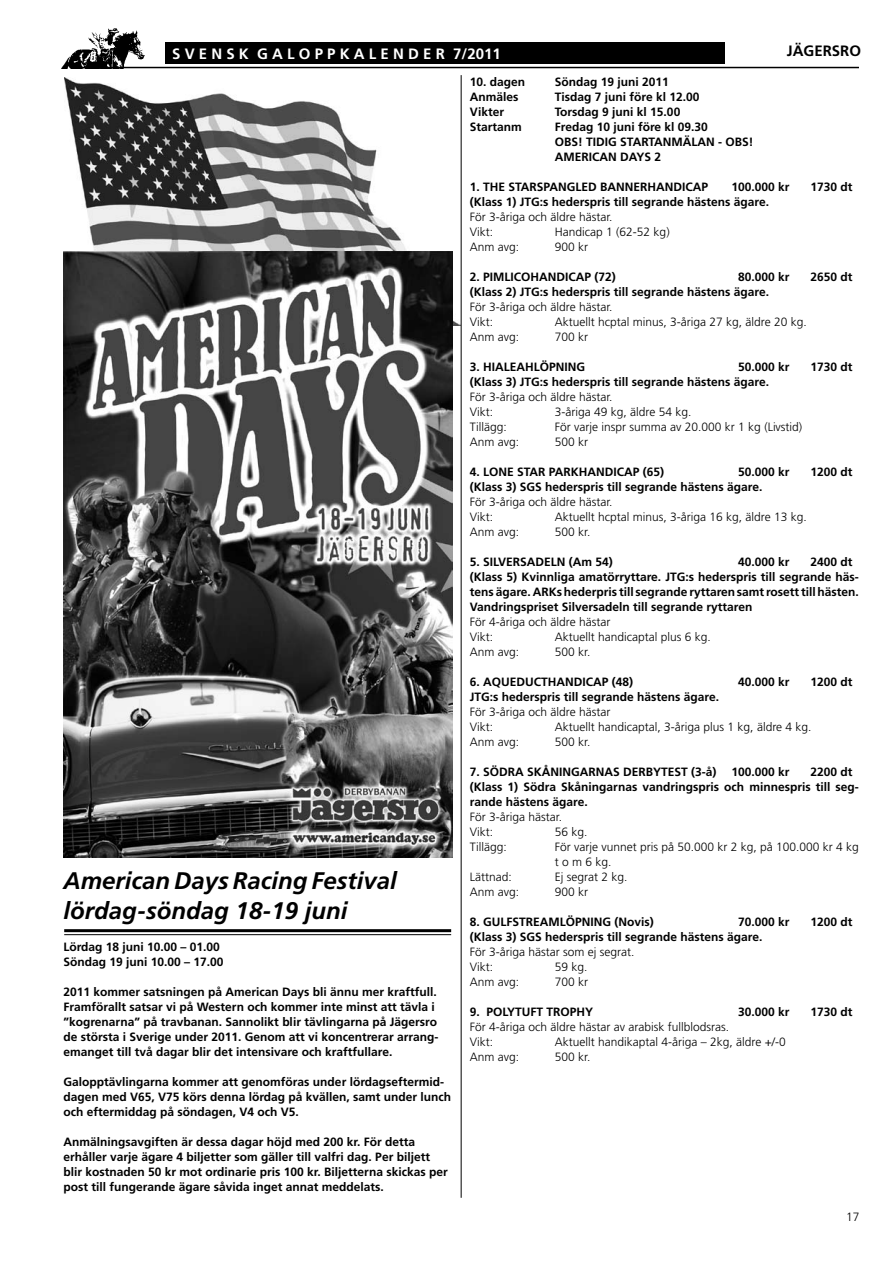
<style>
.page{position:relative;width:893px;height:1263px;background:#fff}
.page>*{position:absolute;margin:0;border:0;box-sizing:border-box;transform-origin:0 0}
.t1{font:italic 700 24px/30px "Frutiger";color:#000}
.t2{font:700 15px "Frutiger";color:#fff}
.t3{font:700 15px "Frutiger";color:#000}
.t4{font:700 12px/15px "Frutiger";color:#000}
.t5{font:300 12px/15px "Frutiger";color:#000}
</style>
<div class="page">
<div style="left:165px;top:43px;width:559px;height:21px;background:#000"></div>
<hr style="left:72px;top:67px;width:787px;height:1px;background:#000">
<img style="left:61px;top:28px;width:84px;height:41px">
<img style="left:64px;top:77px;width:396px;height:248px">
<hr style="left:461px;top:75px;width:1px;height:1123px;background:#000">
<hr style="left:64px;top:929px;width:387px;height:3px;background:#000">
<hr style="left:64px;top:934px;width:387px;height:1px;background:#000">
<img style="left:63px;top:251px;width:390px;height:606px">
<p class="t3" style="left:787px;top:42px;width:76px">JÄG ERSRO</p>
<p class="t2" style="left:172px;top:45px;width:330px">S V E N S K G A L O P P K A L E N D E R 7/2011</p>
<p class="t4" style="left:470px;top:74px;width:57px">10. dagen</p>
<p class="t4" style="left:555px;top:74px;width:116px">Söndag 19 juni 2011</p>
<p class="t4" style="left:470px;top:89px;width:50px">Anmäles</p>
<p class="t4" style="left:555px;top:89px;width:146px">Tisdag 7 juni före kl 12.00</p>
<p class="t4" style="left:470px;top:104px;width:36px">Vikter</p>
<p class="t4" style="left:555px;top:104px;width:127px">Torsdag 9 juni kl 15.00</p>
<p class="t4" style="left:470px;top:119px;width:54px">Startanm</p>
<p class="t4" style="left:555px;top:119px;width:200px">Fredag 10 juni före kl 09.30<br>OBS! TIDIG STARTANMÄLAN - OBS!<br>AM ERICAN DAYS 2</p>
<p class="t4" style="left:470px;top:179px;width:240px">1. TH E STARSPANGLED BANNERHANDICAP</p>
<p class="t4" style="left:731px;top:179px;width:60px">100.000 kr</p>
<p class="t4" style="left:810px;top:179px;width:44px">1730 dt</p>
<p class="t4" style="left:470px;top:194px;width:301px">(Klass 1) JTG:s hederspris till segrande hästens ägare.</p>
<p class="t5" style="left:470px;top:209px;width:144px">För 3-åriga och äldre hästar.<br>Vikt:</p>
<p class="t5" style="left:555px;top:224px;width:116px">Handicap 1 (62-52 kg)</p>
<p class="t5" style="left:470px;top:239px;width:51px">Anm avg:</p>
<p class="t5" style="left:555px;top:239px;width:35px">900 kr</p>
<p class="t4" style="left:470px;top:269px;width:148px">2. PIM LICOHANDICAP (72)</p>
<p class="t4" style="left:738px;top:269px;width:53px">80.000 kr</p>
<p class="t4" style="left:810px;top:269px;width:44px">2650 dt</p>
<p class="t4" style="left:470px;top:284px;width:301px">(Klass 2) JTG:s hederspris till segrande hästens ägare.</p>
<p class="t5" style="left:470px;top:299px;width:144px">För 3-åriga och äldre hästar.<br>Vikt:</p>
<p class="t5" style="left:555px;top:314px;width:253px">Aktuellt hcptal minus, 3-åriga 27 kg, äldre 20 kg.</p>
<p class="t5" style="left:470px;top:329px;width:51px">Anm avg:</p>
<p class="t5" style="left:555px;top:329px;width:35px">700 kr</p>
<p class="t4" style="left:470px;top:359px;width:112px">3. HIALEAH LÖPNING</p>
<p class="t4" style="left:738px;top:359px;width:53px">50.000 kr</p>
<p class="t4" style="left:810px;top:359px;width:44px">1730 dt</p>
<p class="t4" style="left:470px;top:374px;width:301px">(Klass 3) JTG:s hederspris till segrande hästens ägare.</p>
<p class="t5" style="left:470px;top:389px;width:144px">För 3-åriga och äldre hästar.<br>Vikt:</p>
<p class="t5" style="left:555px;top:404px;width:138px">3-åriga 49 kg, äldre 54 kg.</p>
<p class="t5" style="left:470px;top:419px;width:38px">Tillägg:</p>
<p class="t5" style="left:555px;top:419px;width:249px">För varje inspr summa av 20.000 kr 1 kg (Livstid)</p>
<p class="t5" style="left:470px;top:434px;width:51px">Anm avg:</p>
<p class="t5" style="left:555px;top:434px;width:35px">500 kr</p>
<p class="t4" style="left:470px;top:464px;width:196px">4. LONE STAR PARKHANDICAP (65)</p>
<p class="t4" style="left:738px;top:464px;width:53px">50.000 kr</p>
<p class="t4" style="left:810px;top:464px;width:44px">1200 dt</p>
<p class="t4" style="left:470px;top:479px;width:294px">(Klass 3) SGS hederspris till segrande hästens ägare.</p>
<p class="t5" style="left:470px;top:494px;width:144px">För 3-åriga och äldre hästar.<br>Vikt:</p>
<p class="t5" style="left:555px;top:509px;width:253px">Aktuellt hcptal minus, 3-åriga 16 kg, äldre 13 kg.</p>
<p class="t5" style="left:470px;top:524px;width:51px">Anm avg:</p>
<p class="t5" style="left:555px;top:524px;width:37px">500 kr.</p>
<p class="t4" style="left:470px;top:554px;width:144px">5. SILVERSADELN (Am 54)</p>
<p class="t4" style="left:738px;top:554px;width:53px">40.000 kr</p>
<p class="t4" style="left:470px;top:554px;width:391px;text-indent:340px">2400 dt (Klass 5) Kvinnliga amatörryttare. JTG:s hederspris till segrande häs&shy;tens ägare. ARKs hederpris till segrande ryttaren samt rosett till hästen.<br>Vandringspriset Silversadeln till segrande ryttaren</p>
<p class="t5" style="left:470px;top:614px;width:142px">För 4-åriga och äldre hästar<br>Vikt:</p>
<p class="t5" style="left:555px;top:629px;width:158px">Aktuellt handicaptal plus 6 kg.</p>
<p class="t5" style="left:470px;top:644px;width:51px">Anm avg:</p>
<p class="t5" style="left:555px;top:644px;width:37px">500 kr.</p>
<p class="t4" style="left:470px;top:674px;width:165px">6. AQUEDUCTHANDICAP (48)</p>
<p class="t4" style="left:738px;top:674px;width:53px">40.000 kr</p>
<p class="t4" style="left:810px;top:674px;width:44px">1200 dt</p>
<p class="t4" style="left:470px;top:689px;width:251px">JTG:s hederspris till segrande hästens ägare.</p>
<p class="t5" style="left:470px;top:704px;width:142px">För 3-åriga och äldre hästar<br>Vikt:</p>
<p class="t5" style="left:555px;top:719px;width:258px">Aktuellt handicaptal, 3-åriga plus 1 kg, äldre 4 kg.</p>
<h1 class="t1" style="left:63px;top:866px;width:335px">American Days Racing Festival lördag-söndag 18-19 juni</h1>
<p class="t4" style="left:63px;top:939px;width:162px">Lördag 18 juni 10.00 – 01.00<br>Söndag 19 juni 10.00 – 17.00</p>
<p class="t4" style="left:63px;top:984px;width:377px">2011 kommer satsningen på American Days bli ännu mer kraftfull.<br>Framförallt satsar vi på Western och kommer inte minst att tävla i ”kogrenarna” på travbanan. Sannolikt blir tävlingarna på Jägersro de största i Sverige under 2011. Genom att vi koncentrerar arrang&shy;emanget till två dagar blir det intensivare och kraftfullare.</p>
<p class="t4" style="left:63px;top:1074px;width:389px">Galopptävlingarna kommer att genomföras under lördagseftermid&shy;dagen med V65, V75 körs denna lördag på kvällen, samt under lunch och eftermiddag på söndagen, V4 och V5.</p>
<p class="t4" style="left:63px;top:1134px;width:386px">Anmälningsavgiften är dessa dagar höjd med 200 kr. För detta erhåller varje ägare 4 biljetter som gäller till valfri dag. Per biljett blir kostnaden 50 kr mot ordinarie pris 100 kr. Biljetterna skickas per post till fungerande ägare såvida inget annat meddelats.</p>
<p class="t5" style="left:470px;top:734px;width:51px">Anm avg:</p>
<p class="t5" style="left:555px;top:734px;width:37px">500 kr.</p>
<p class="t4" style="left:470px;top:764px;width:321px">7. SÖDRA SKÅNINGARNAS DERBYTEST (3-å) 100.000 kr</p>
<p class="t4" style="left:470px;top:764px;width:391px;text-indent:340px">2200 dt (Klass 1) Södra Skåningarnas vandringspris och minnespris till seg&shy;rande hästens ägare.</p>
<p class="t5" style="left:470px;top:809px;width:94px">För 3-åriga hästar.<br>Vikt:</p>
<p class="t5" style="left:555px;top:824px;width:34px">56 kg.</p>
<p class="t5" style="left:470px;top:839px;width:38px">Tillägg:</p>
<p class="t5" style="left:555px;top:839px;width:305px">För varje vunnet pris på 50.000 kr 2 kg, på 100.000 kr 4 kg t o m 6 kg.</p>
<p class="t5" style="left:470px;top:869px;width:43px">Lättnad:</p>
<p class="t5" style="left:555px;top:869px;width:74px">Ej segrat 2 kg.</p>
<p class="t5" style="left:470px;top:884px;width:51px">Anm avg:</p>
<p class="t5" style="left:555px;top:884px;width:35px">900 kr</p>
<p class="t4" style="left:470px;top:914px;width:186px">8. GU LFSTREAM LÖPNING (Novis)</p>
<p class="t4" style="left:738px;top:914px;width:53px">70.000 kr</p>
<p class="t4" style="left:810px;top:914px;width:44px">1200 dt</p>
<p class="t4" style="left:470px;top:929px;width:294px">(Klass 3) SGS hederspris till segrande hästens ägare.</p>
<p class="t5" style="left:470px;top:944px;width:166px">För 3-åriga hästar som ej segrat.<br>Vikt:</p>
<p class="t5" style="left:555px;top:959px;width:34px">59 kg.</p>
<p class="t5" style="left:470px;top:974px;width:51px">Anm avg:</p>
<p class="t5" style="left:555px;top:974px;width:35px">700 kr</p>
<p class="t4" style="left:470px;top:1004px;width:92px">9. Polytuft Trop</p>
<p class="t4" style="left:577px;top:1004px;width:18px">hy</p>
<p class="t4" style="left:738px;top:1004px;width:53px">30.000 kr</p>
<p class="t4" style="left:810px;top:1004px;width:44px">1730 dt</p>
<p class="t5" style="left:470px;top:1019px;width:261px">För 4-åriga och äldre hästar av arabisk fullblodsras.<br>Vikt:</p>
<p class="t5" style="left:555px;top:1034px;width:233px">Aktuellt handikaptal 4-åriga – 2kg, äldre +/-0</p>
<p class="t5" style="left:470px;top:1049px;width:51px">Anm avg:</p>
<p class="t5" style="left:555px;top:1049px;width:37px">500 kr.</p>
<p class="t5" style="left:846px;top:1210px;width:15px">17</p>
</div>
